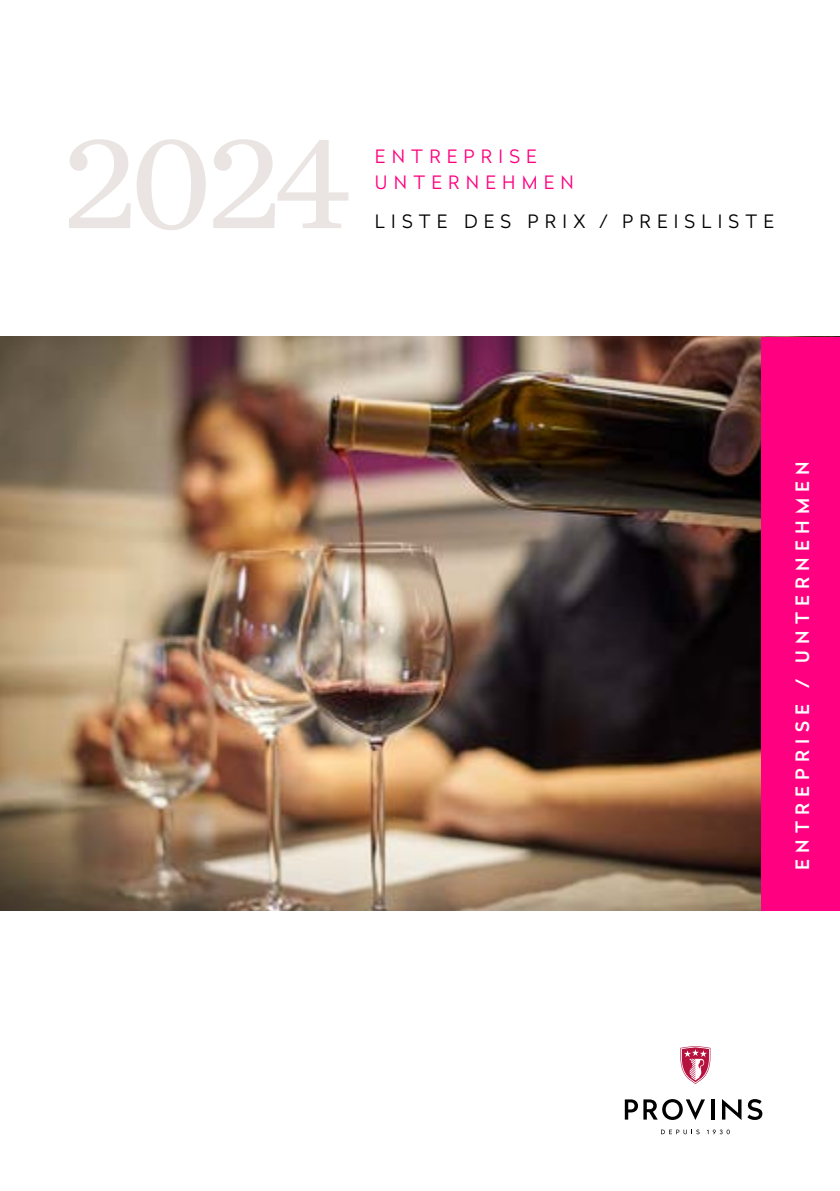
<style>
.page{position:relative;width:840px;height:1191px;background:#fff}
.page>*{position:absolute;margin:0;border:0;box-sizing:border-box;transform-origin:0 0}
.t1{font:141.4px "Chronicle Text G1";color:#eae4e2}
.t2{font:300 18.4px "Radikal";letter-spacing:.34em;color:#000}
.t3{font:500 18.4px "Radikal";letter-spacing:.34em;color:#fff}
.t4{font:300 18.4px/26px "Radikal";letter-spacing:.34em;color:#ff0080}
</style>
<div class="page">
<img style="left:0;top:337px;width:761px;height:573px">
<svg style="left:680px;top:1046px;width:30px;height:38px"></svg>
<svg style="left:624px;top:1099px;width:13px;height:20px"></svg>
<svg style="left:643px;top:1099px;width:61px;height:21px"></svg>
<hr style="left:710px;top:1099px;width:3px;height:20px;background:#000">
<svg style="left:747px;top:1099px;width:15px;height:21px"></svg>
<svg style="left:661px;top:1129px;width:38px;height:5px"></svg>
<svg style="left:706px;top:1129px;width:23px;height:5px"></svg>
<svg style="left:722px;top:1099px;width:19px;height:21px"></svg>
<div style="left:761px;top:337px;width:78px;height:573px;background:#ff0080"></div>
<h1 class="t1" style="left:61px;top:74px;width:291px">2024</h1>
<p class="t4" style="left:375px;top:143px;width:200px">ENTREPRISE<br>UNTERNEHMEN</p>
<p class="t2" style="left:375px;top:208px;width:400px">LISTE DES PRIX / PREISLISTE</p>
<p class="t3" style="left:788px;top:869px;width:410px;rotate:-90deg">ENTREPRISE / UNTERNEHMEN</p>
</div>
